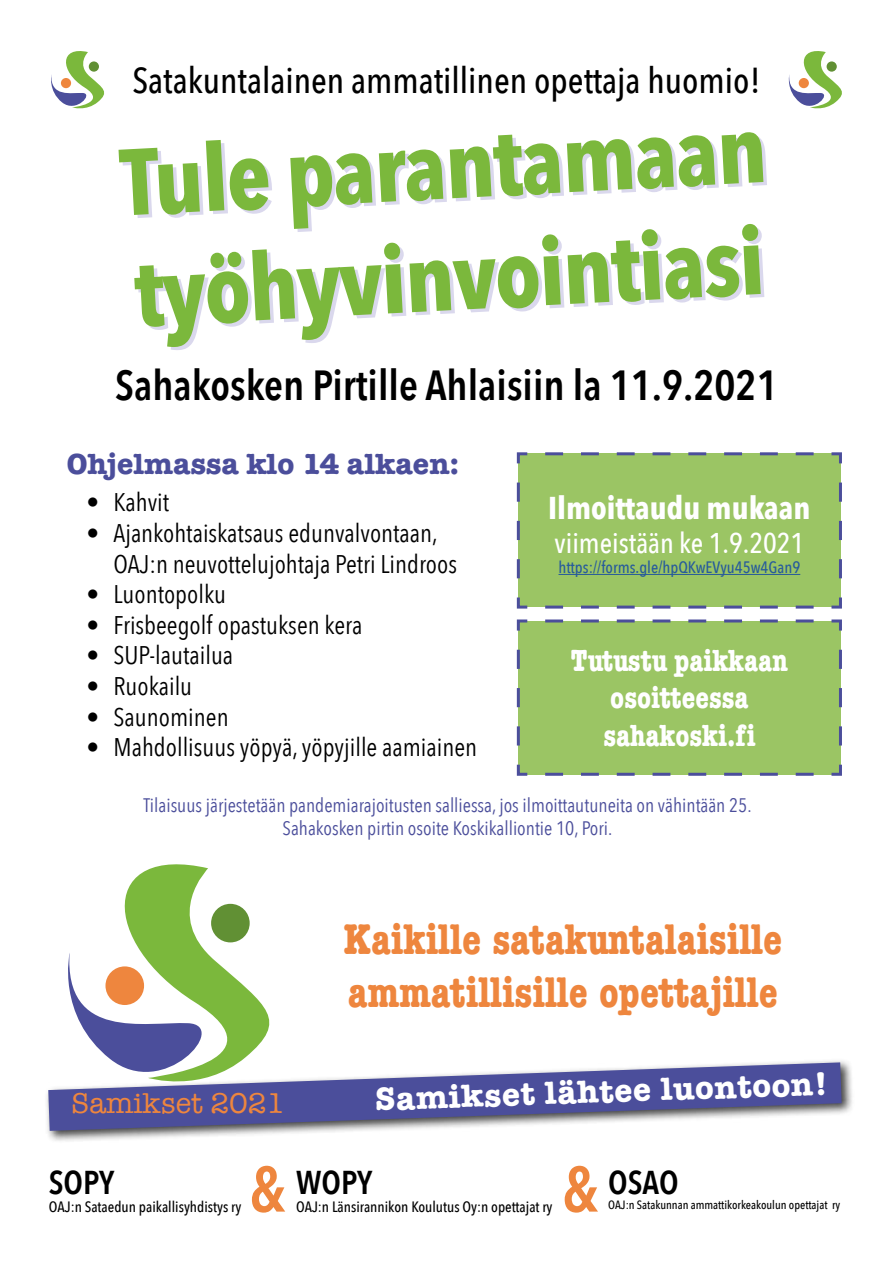
<style>
.page{position:relative;width:893px;height:1263px;background:#fff}
.page>*{position:absolute;margin:0;border:0;box-sizing:border-box;transform-origin:0 0}
.t1{font:700 93px/111.6px "Avenir Next Condensed";color:#7bb83c}
.t2{font:600 63px "Avenir Next Condensed";color:#ee863e}
.t3{font:700 condensed 44.25px/53.1px "American Typewriter";color:#ee863e}
.t4{font:600 42px "Avenir Next Condensed";color:#000}
.t5{font:500 36px "Avenir Next Condensed";color:#000}
.t6{font:700 33px "American Typewriter";color:#fff}
.t7{font:600 33px "Avenir Next Condensed";color:#000}
.t8{font:700 condensed 31.5px/37.8px "American Typewriter";color:#fff;text-align:center}
.t9{font:700 31.5px "Avenir Next Condensed";color:#fff}
.t10{font:700 30px "American Typewriter";color:#4b4e9b}
.t11{font:29.4px "American Typewriter";color:#ee863e}
.t12{font:500 28.5px "Avenir Next Condensed";color:#fff}
.t13{font:25.5px/30.6px "Avenir Next Condensed";color:#000}
.t14{font:19.5px/23.4px "Avenir Next Condensed";color:#4b4e9b;text-align:center}
.t15{font:500 16.5px "Avenir Next Condensed";color:#275b9b}
.t16{font:500 15px "Avenir Next Condensed";color:#000}
.t17{font:500 12px "Avenir Next Condensed";color:#000}
</style>
<div class="page">
<div style="left:516px;top:619px;width:326px;height:157px;background:#9bc564"></div>
<div style="left:44px;top:1058px;width:810px;height:86px;background:#000;opacity:.75"></div>
<svg style="left:48px;top:1062px;width:794px;height:69px;fill:#4b4e9b"></svg>
<div style="left:516px;top:452px;width:326px;height:157px;background:#9bc564"></div>
<svg style="left:124px;top:864px;width:166px;height:230px"></svg>
<div style="left:211px;top:904px;width:39px;height:38px;background:#619034;border-radius:50%"></div>
<svg style="left:56px;top:952px;width:175px;height:150px"></svg>
<div style="left:105px;top:966px;width:39px;height:39px;background:#ee863e;border-radius:50%"></div>
<svg style="left:51px;top:51px;width:54px;height:58px"></svg>
<div style="left:61px;top:78px;width:10px;height:10px;background:#ee863e;border-radius:50%"></div>
<svg style="left:788px;top:51px;width:54px;height:58px"></svg>
<div style="left:799px;top:78px;width:10px;height:10px;background:#ee863e;border-radius:50%"></div>
<h3 class="t5" style="left:132px;top:59px;width:630px">Satakuntalainen ammatillinen opettaja huomio!</h3>
<h1 class="t1" style="left:117px;top:127px;width:649px;rotate:-3deg">Tule parantamaan työhyvinvointiasi</h1>
<h3 class="t4" style="left:115px;top:349px;width:664px">Sahakosken Pirtille Ahlaisiin la 11.9.2021</h3>
<p class="t10" style="left:67px;top:438px;width:394px">Ohjelmassa klo 14 alkaen:</p>
<p class="t13" style="left:87px;top:486px;width:84px">• Kahvit</p>
<p class="t13" style="left:114px;top:517px;width:345px;text-indent:-27px">• Ajankohtaiskatsaus edunvalvontaan,<br>OAJ:n neuvottelujohtaja Petri Lindroos</p>
<p class="t13" style="left:87px;top:578px;width:141px">• Luontopolku</p>
<p class="t13" style="left:87px;top:608px;width:277px">• Frisbeegolf opastuksen kera</p>
<p class="t13" style="left:87px;top:639px;width:148px">• SUP-lautailua</p>
<p class="t13" style="left:87px;top:670px;width:107px">• Ruokailu</p>
<p class="t13" style="left:87px;top:700px;width:144px">• Saunominen</p>
<p class="t13" style="left:87px;top:731px;width:392px">• Mahdollisuus yöpyä, yöpyjille aamiainen</p>
<p class="t9" style="left:548px;top:489px;width:264px">Ilmoittaudu mukaan</p>
<p class="t12" style="left:554px;top:526px;width:251px">viimeistään ke 1.9.2021</p>
<p class="t15" style="left:558px;top:557px;width:243px">https://forms.gle/hpQKwEVyu45w4Gan9</p>
<p class="t8" style="left:571px;top:641px;width:219px">Tutustu paikkaan osoitteessa sahakoski.fi</p>
<p class="t14" style="left:143px;top:792px;width:610px">Tilaisuus järjestetään pandemiarajoitusten salliessa, jos ilmoittautuneita on vähintään 25.<br>Sahakosken pirtin osoite Koskikalliontie 10, Pori.</p>
<p class="t11" style="left:71px;top:1081px;width:216px">Samikset 2021</p>
<h3 class="t3" style="left:343px;top:912px;width:440px">Kaikille satakuntalaisille ammatillisille opettajille</h3>
<p class="t6" style="left:374px;top:1071px;width:455px;rotate:-2deg">Samikset lähtee luontoon!</p>
<p class="t7" style="left:49px;top:1154px;width:67px">SOPY</p>
<p class="t16" style="left:49px;top:1198px;width:194px">OAJ:n Sataedun paikallisyhdistys ry</p>
<h2 class="t2" style="left:250px;top:1135px;width:37px">&amp;</h2>
<p class="t7" style="left:608px;top:1154px;width:72px">OSAO</p>
<h2 class="t2" style="left:562px;top:1135px;width:37px">&amp;</h2>
<p class="t7" style="left:296px;top:1154px;width:78px">WOPY</p>
<p class="t16" style="left:296px;top:1198px;width:258px">OAJ:n Länsirannikon Koulutus Oy:n opettajat ry</p>
<p class="t17" style="left:608px;top:1197px;width:234px">OAJ:n Satakunnan ammattikorkeakoulun opettajat ry</p>
</div>
